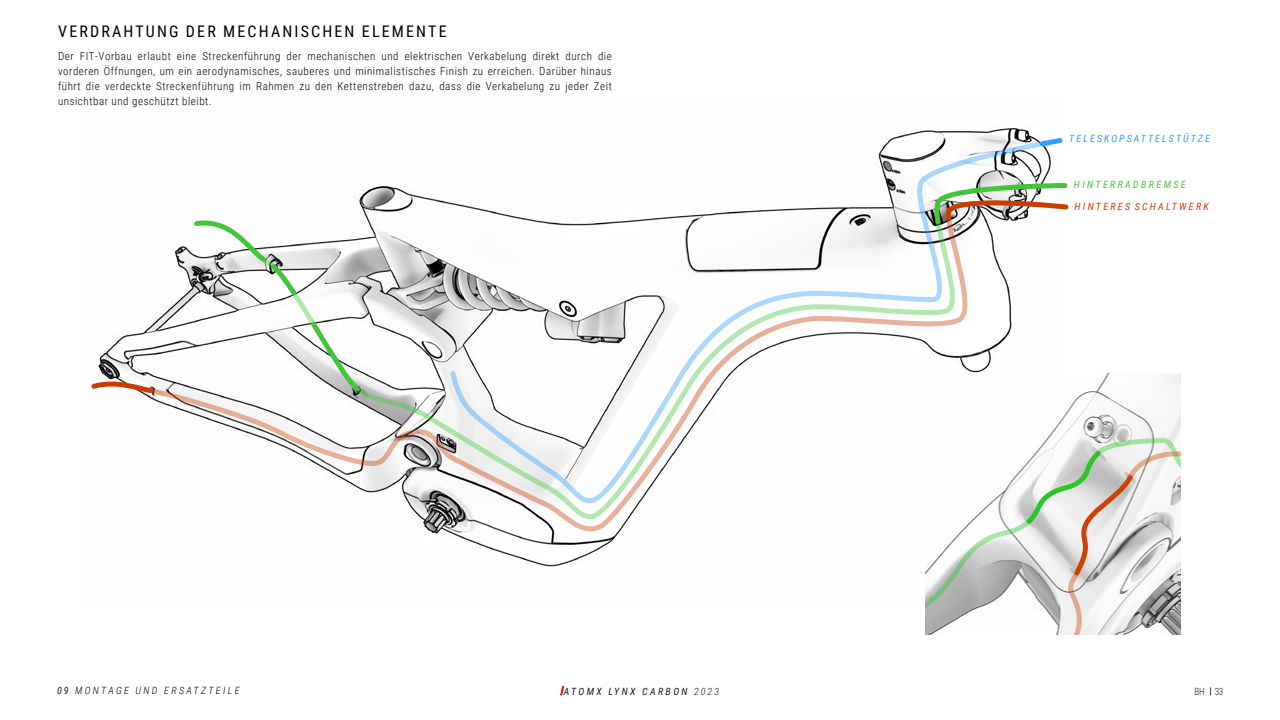
<style>
.page{position:relative;width:1280px;height:720px;background:#fff}
.page>*{position:absolute;margin:0;border:0;box-sizing:border-box;transform-origin:0 0}
.t1{font:16px "Roboto Condensed";letter-spacing:.135em;color:#000}
.t2{font:300 11px/15px "Roboto Condensed";letter-spacing:.05em;color:#000;text-align:justify}
.t3{font:italic 300 10px "Roboto Condensed";letter-spacing:.235em;color:#000}
.t4{font:italic 10px "Roboto Condensed";letter-spacing:.205em;color:#2e9efc}
.t5{font:italic 10px "Roboto Condensed";letter-spacing:.235em;color:#1a1a1a}
.t6{font:italic 10px "Roboto Condensed";letter-spacing:.225em;color:#c93c06}
.t7{font:italic 10px "Roboto Condensed";letter-spacing:.235em;color:#42c73a}
.t8{font:300 10px "Roboto Condensed";color:#1a1a1a;scale:.9 1}
.s1{font-weight:400;color:#1a1a1a}
.s2{font-weight:300}
</style>
<div class="page">
<svg style="left:560px;top:686px;width:4px;height:9px"></svg>
<img style="left:98px;top:127px;width:956px;height:485px">
<img style="left:1048px;top:374px;width:133px;height:49px">
<svg style="left:926px;top:423px;width:255px;height:211px"></svg>
<svg style="left:1048px;top:181px;width:21px;height:46px"></svg>
<svg style="left:1036px;top:136px;width:27px;height:14px"></svg>
<svg style="left:91px;top:380px;width:56px;height:16px"></svg>
<svg style="left:147px;top:213px;width:828px;height:319px"></svg>
<svg style="left:350px;top:216px;width:612px;height:304px"></svg>
<svg style="left:448px;top:138px;width:600px;height:366px"></svg>
<svg style="left:191px;top:219px;width:173px;height:177px"></svg>
<h1 class="t1" style="left:58px;top:20px;width:390px">VERDRAHTUNG DER MECHANISCHEN ELEMENTE</h1>
<p class="t2" style="left:58px;top:48px;width:555px">Der FIT-Vorbau erlaubt eine Streckenführung der mechanischen und elektrischen Verkabelung direkt durch die vorderen Öffnungen, um ein aerodynamisches, sauberes und minimalistisches Finish zu erreichen. Darüber hinaus führt die verdeckte Streckenführung im Rahmen zu den Kettenstreben dazu, dass die Verkabelung zu jeder Zeit unsichtbar und geschützt bleibt.</p>
<p class="t4" style="left:1069px;top:131px;width:142px">TELESKOPSATTELSTÜTZE</p>
<p class="t7" style="left:1074px;top:178px;width:113px">HINTERRADBREMSE</p>
<p class="t6" style="left:1075px;top:199px;width:136px">HINTERES SCHALTWERK</p>
<p class="t3" style="left:57px;top:684px;width:184px"><span class="s1">09</span> MONTAGE UND ERSATZTEILE</p>
<p class="t5" style="left:564px;top:685px;width:157px">ATOMX LYNX CARBON <span class="s2">2023</span></p>
<p class="t8" style="left:1194px;top:685px;width:34px">BH 33</p>
</div>
